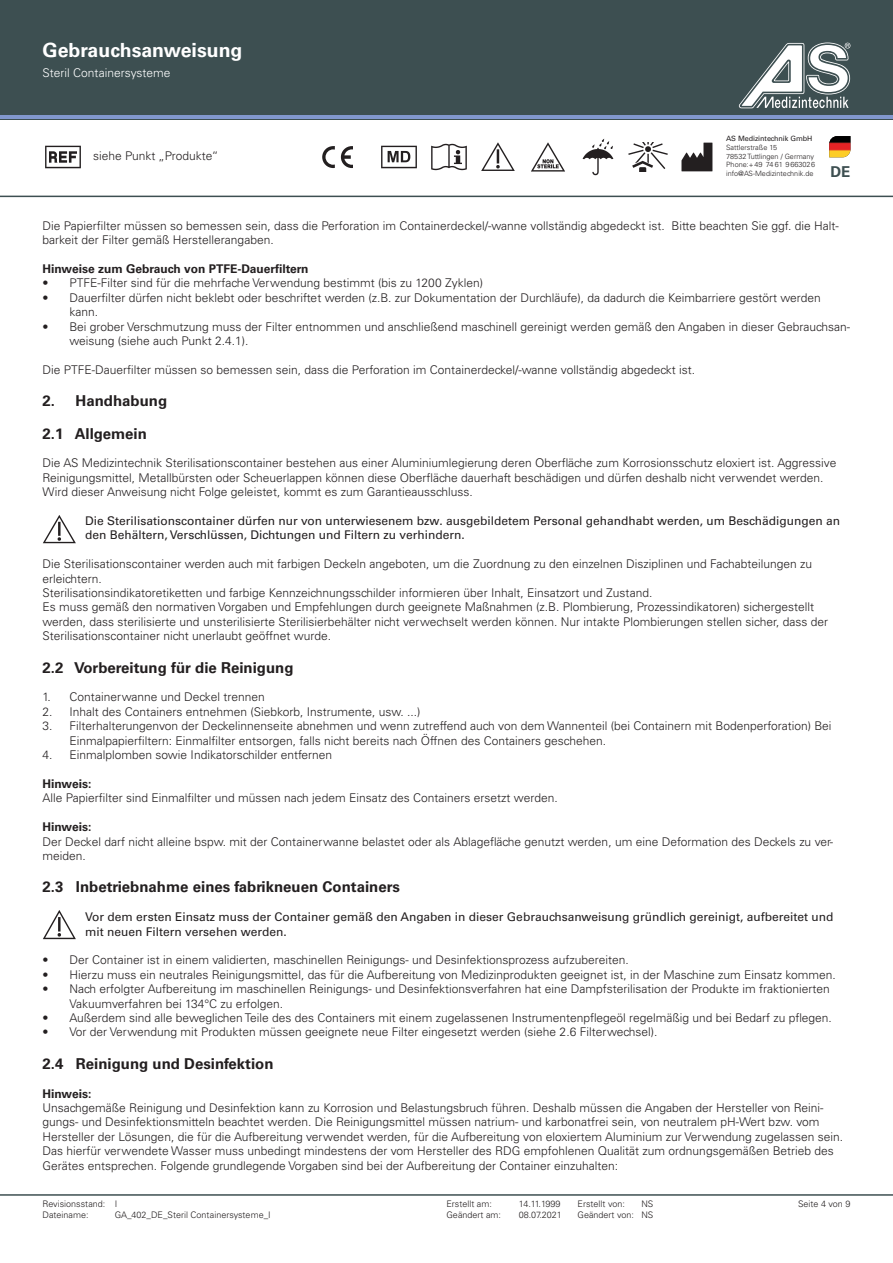
<style>
.page{position:relative;width:893px;height:1263px;background:#fff}
.page>*{position:absolute;margin:0;border:0;box-sizing:border-box;transform-origin:0 0}
.t1{font:700 19.5px "Univers LT Std";color:#fff}
.t2{font:700 15px "Univers LT Std";color:#231f20}
.t3{font:300 12px/14.4px "Univers LT Std";color:#231f20}
.t4{font:12px/14.4px "Univers LT Std";color:#231f20}
.t5{font:700 12px "Univers LT Std";color:#231f20}
.t6{font:300 12px "Univers LT Std";color:#fff}
.t7{font:300 9px/10.8px "Univers LT Std";color:#231f20}
.t8{font:300 7.2px/8.7px "Univers LT Std";color:#231f20}
.t9{font:7.2px "Univers LT Std";letter-spacing:-.01em;color:#231f20}
.s1{font-weight:700;font-size:15px;color:#3d4f51}
</style>
<div class="page">
<div style="left:0;top:0;width:893px;height:119px;background:#3d4f51"></div>
<hr style="left:0;top:1194px;width:893px;height:2px;background:#3d4f51">
<hr style="left:0;top:196px;width:893px;height:1px;background:#3d4f51">
<hr style="left:0;top:116px;width:893px;height:3px;background:#8197cd">
<svg style="left:738px;top:43px;width:112px;height:66px"></svg>
<img style="left:531px;top:142px;width:34px;height:30px">
<img style="left:628px;top:142px;width:40px;height:30px">
<img style="left:582px;top:139px;width:32px;height:37px">
<img style="left:481px;top:142px;width:34px;height:29px">
<img style="left:381px;top:145px;width:36px;height:24px">
<svg style="left:384px;top:148px;width:30px;height:18px"></svg>
<svg style="left:388px;top:151px;width:22px;height:11px"></svg>
<svg style="left:341px;top:146px;width:12px;height:22px"></svg>
<svg style="left:322px;top:146px;width:13px;height:22px"></svg>
<img style="left:431px;top:143px;width:36px;height:28px">
<img style="left:681px;top:142px;width:32px;height:30px">
<div style="left:613px;top:135px;width:107px;height:6px;background:#fff"></div>
<div style="left:315px;top:135px;width:271px;height:6px;background:#fff"></div>
<div style="left:613px;top:173px;width:107px;height:6px;background:#fff"></div>
<div style="left:315px;top:173px;width:271px;height:6px;background:#fff"></div>
<img style="left:829px;top:136px;width:21px;height:21px">
<img style="left:45px;top:145px;width:36px;height:24px">
<img style="left:43px;top:515px;width:33px;height:29px">
<img style="left:43px;top:910px;width:33px;height:29px">
<h1 class="t1" style="left:43px;top:38px;width:201px">Gebrauchsanweisung</h1>
<p class="t6" style="left:43px;top:65px;width:130px">Steril Containersysteme</p>
<p class="t3" style="left:93px;top:149px;width:127px">siehe Punkt „Produkte“</p>
<p class="t9" style="left:726px;top:135px;width:88px">AS Medizintechnik GmbH</p>
<p class="t8" style="left:726px;top:143px;width:126px">Sattlerstraße 15<br>78532 Tuttlingen / Germany<br>Phone:+49 74 61 9663026 info@AS-Medizintechnik.de <span class="s1">DE</span></p>
<p class="t3" style="left:43px;top:218px;width:798px">Die Papierfilter müssen so bemessen sein, dass die Perforation im Containerdeckel/-wanne vollständig abgedeckt ist. Bitte beachten Sie ggf. die Halt&shy;barkeit der Filter gemäß Herstellerangaben.</p>
<p class="t5" style="left:43px;top:262px;width:267px">Hinweise zum Gebrauch von PTFE-Dauerfiltern</p>
<p class="t3" style="left:43px;top:276px;width:442px">• PTFE-Filter sind für die mehrfache Verwendung bestimmt (bis zu 1200 Zyklen)</p>
<p class="t3" style="left:70px;top:290px;width:753px;text-indent:-27px">• Dauerfilter dürfen nicht beklebt oder beschriftet werden (z.B. zur Dokumentation der Durchläufe), da dadurch die Keimbarriere gestört werden kann.</p>
<p class="t3" style="left:70px;top:319px;width:782px;text-indent:-27px">• Bei grober Verschmutzung muss der Filter entnommen und anschließend maschinell gereinigt werden gemäß den Angaben in dieser Gebrauchsan&shy;weisung (siehe auch Punkt 2.4.1).</p>
<p class="t3" style="left:43px;top:362px;width:654px">Die PTFE-Dauerfilter müssen so bemessen sein, dass die Perforation im Containerdeckel/-wanne vollständig abgedeckt ist.</p>
<p class="t2" style="left:43px;top:392px;width:126px">2. Handhabung</p>
<p class="t2" style="left:43px;top:425px;width:106px">2.1 Allgemein</p>
<p class="t3" style="left:43px;top:456px;width:795px">Die AS Medizintechnik Sterilisationscontainer bestehen aus einer Aluminiumlegierung deren Oberfläche zum Korrosionsschutz eloxiert ist. Aggressive<br>Reinigungsmittel, Metallbürsten oder Scheuerlappen können diese Oberfläche dauerhaft beschädigen und dürfen deshalb nicht verwendet werden.<br>Wird dieser Anweisung nicht Folge geleistet, kommt es zum Garantieausschluss.</p>
<p class="t4" style="left:85px;top:514px;width:756px">Die Sterilisationscontainer dürfen nur von unterwiesenem bzw. ausgebildetem Personal gehandhabt werden, um Beschädigungen an den Behältern, Verschlüssen, Dichtungen und Filtern zu verhindern.</p>
<p class="t3" style="left:43px;top:557px;width:771px">Die Sterilisationscontainer werden auch mit farbigen Deckeln angeboten, um die Zuordnung zu den einzelnen Disziplinen und Fachabteilungen zu erleichtern.</p>
<p class="t3" style="left:43px;top:586px;width:611px">Sterilisationsindikatoretiketten und farbige Kennzeichnungsschilder informieren über Inhalt, Einsatzort und Zustand.</p>
<p class="t3" style="left:43px;top:600px;width:787px">Es muss gemäß den normativen Vorgaben und Empfehlungen durch geeignete Maßnahmen (z.B. Plombierung, Prozessindikatoren) sichergestellt werden, dass sterilisierte und unsterilisierte Sterilisierbehälter nicht verwechselt werden können. Nur intakte Plombierungen stellen sicher, dass der<br>Sterilisationscontainer nicht unerlaubt geöffnet wurde.</p>
<p class="t2" style="left:43px;top:659px;width:253px">2.2 Vorbereitung für die Reinigung</p>
<p class="t3" style="left:43px;top:690px;width:224px">1. Containerwanne und Deckel trennen</p>
<p class="t3" style="left:43px;top:704px;width:379px">2. Inhalt des Containers entnehmen (Siebkorb, Instrumente, usw. ...)</p>
<p class="t3" style="left:70px;top:719px;width:764px;text-indent:-27px">3. Filterhalterungenvon der Deckelinnenseite abnehmen und wenn zutreffend auch von dem Wannenteil (bei Containern mit Bodenperforation) Bei<br>Einmalpapierfiltern: Einmalfilter entsorgen, falls nicht bereits nach Öffnen des Containers geschehen.</p>
<p class="t3" style="left:43px;top:748px;width:291px">4. Einmalplomben sowie Indikatorschilder entfernen</p>
<p class="t5" style="left:43px;top:777px;width:50px">Hinweis:</p>
<p class="t3" style="left:43px;top:791px;width:517px">Alle Papierfilter sind Einmalfilter und müssen nach jedem Einsatz des Containers ersetzt werden.</p>
<p class="t5" style="left:43px;top:820px;width:50px">Hinweis:</p>
<p class="t3" style="left:43px;top:834px;width:792px">Der Deckel darf nicht alleine bspw. mit der Containerwanne belastet oder als Ablagefläche genutzt werden, um eine Deformation des Deckels zu ver&shy;meiden.</p>
<p class="t2" style="left:43px;top:878px;width:359px">2.3 Inbetriebnahme eines fabrikneuen Containers</p>
<p class="t4" style="left:85px;top:910px;width:750px">Vor dem ersten Einsatz muss der Container gemäß den Angaben in dieser Gebrauchsanweisung gründlich gereinigt, aufbereitet und mit neuen Filtern versehen werden.</p>
<p class="t3" style="left:43px;top:953px;width:588px">• Der Container ist in einem validierten, maschinellen Reinigungs- und Desinfektionsprozess aufzubereiten.</p>
<p class="t3" style="left:43px;top:967px;width:795px">• Hierzu muss ein neutrales Reinigungsmittel, das für die Aufbereitung von Medizinprodukten geeignet ist, in der Maschine zum Einsatz kommen.</p>
<p class="t3" style="left:70px;top:982px;width:762px;text-indent:-27px">• Nach erfolgter Aufbereitung im maschinellen Reinigungs- und Desinfektionsverfahren hat eine Dampfsterilisation der Produkte im fraktionierten<br>Vakuumverfahren bei 134°C zu erfolgen.</p>
<p class="t3" style="left:43px;top:1010px;width:791px">• Außerdem sind alle beweglichen Teile des des Containers mit einem zugelassenen Instrumentenpflegeöl regelmäßig und bei Bedarf zu pflegen.</p>
<p class="t3" style="left:43px;top:1025px;width:616px">• Vor der Verwendung mit Produkten müssen geeignete neue Filter eingesetzt werden (siehe 2.6 Filterwechsel).</p>
<p class="t2" style="left:43px;top:1055px;width:233px">2.4 Reinigung und Desinfektion</p>
<p class="t5" style="left:43px;top:1086px;width:50px">Hinweis:</p>
<p class="t3" style="left:43px;top:1100px;width:802px">Unsachgemäße Reinigung und Desinfektion kann zu Korrosion und Belastungsbruch führen. Deshalb müssen die Angaben der Hersteller von Reini&shy;gungs- und Desinfektionsmitteln beachtet werden. Die Reinigungsmittel müssen natrium- und karbonatfrei sein, von neutralem pH-Wert bzw. vom Hersteller der Lösungen, die für die Aufbereitung verwendet werden, für die Aufbereitung von eloxiertem Aluminium zur Verwendung zugelassen sein.<br>Das hierfür verwendete Wasser muss unbedingt mindestens der vom Hersteller des RDG empfohlenen Qualität zum ordnungsgemäßen Betrieb des Gerätes entsprechen. Folgende grundlegende Vorgaben sind bei der Aufbereitung der Container einzuhalten:</p>
<p class="t7" style="left:43px;top:1198px;width:76px">Revisionsstand: I<br>Dateiname:</p>
<p class="t7" style="left:115px;top:1209px;width:157px">GA_402_DE_Steril Containersysteme_I</p>
<p class="t7" style="left:446px;top:1198px;width:47px">Erstellt am:</p>
<p class="t7" style="left:519px;top:1198px;width:43px">14.11.1999</p>
<p class="t7" style="left:446px;top:1209px;width:56px">Geändert am:</p>
<p class="t7" style="left:519px;top:1209px;width:45px">08.07.2021</p>
<p class="t7" style="left:578px;top:1198px;width:77px;text-align:right">NS<br>Geändert von: NS</p>
<p class="t7" style="left:798px;top:1198px;width:54px">Seite 4 von 9</p>
<p class="t7" style="left:578px;top:1198px;width:49px">Erstellt von:</p>
</div>
